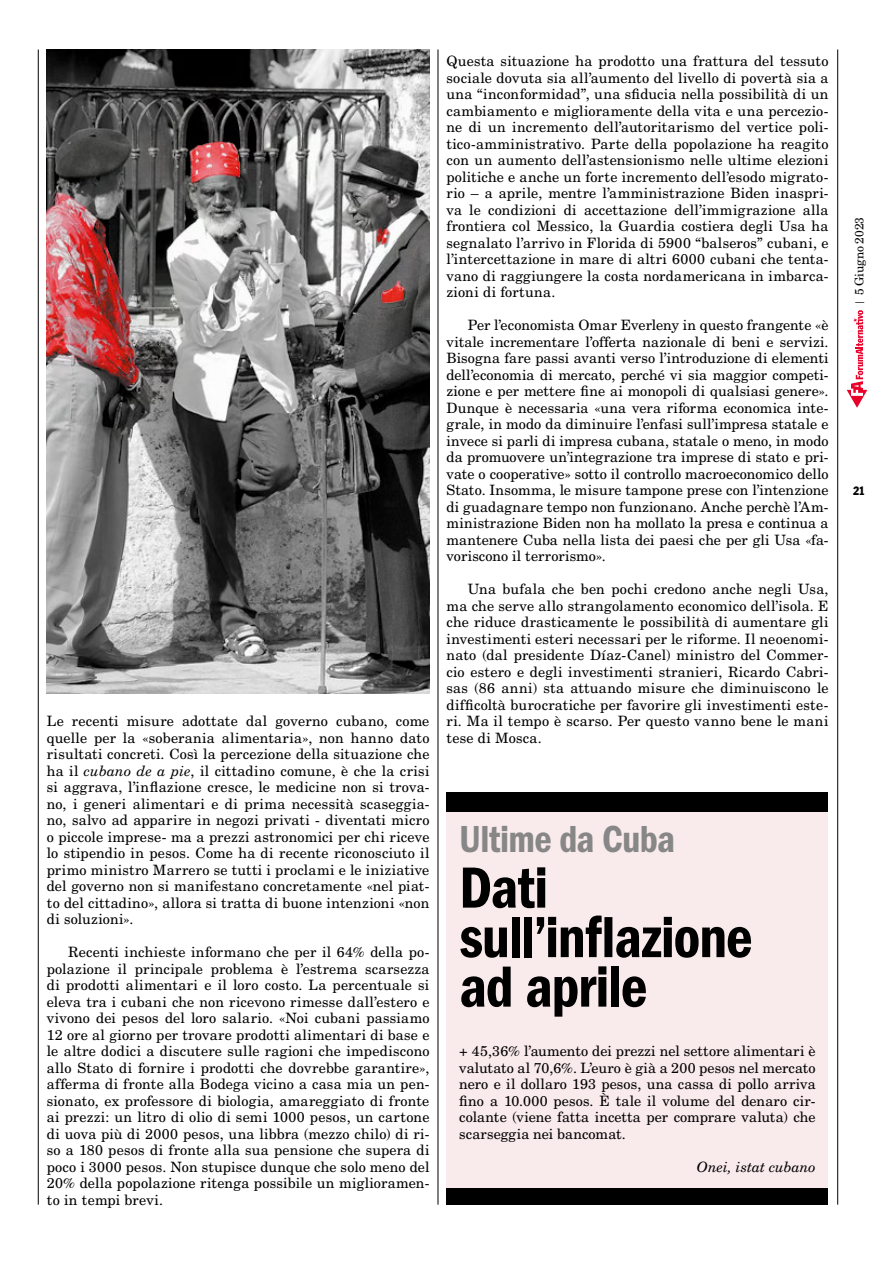
<style>
.page{position:relative;width:893px;height:1263px;background:#fff}
.page>*{position:absolute;margin:0;border:0;box-sizing:border-box;transform-origin:0 0}
.t1{font:60px/49.5px "ITC Franklin Gothic Std Dm Cd";letter-spacing:-.02em;color:#000}
.t2{font:39px "ITC Franklin Gothic Std Dm Cd";letter-spacing:-.015em;color:#878787}
.t3{font:14.25px/16.5px "New Century Schlbk LT Std";letter-spacing:.01em;color:#000;text-align:justify}
.t4{font:italic 14.25px "New Century Schlbk LT Std";letter-spacing:-.005em;color:#000}
.t5{font:12px "New Century Schlbk LT Std";color:#000}
.t6{font:condensed 12px "Franklin Gothic";color:#000;scale:.94 1}
.s1{font-style:italic}
.s2{font-family:"Trade Gothic LT Std";font-weight:300}
</style>
<div class="page">
<hr style="left:38px;top:49px;width:1px;height:1155px;background:#000">
<hr style="left:837px;top:49px;width:1px;height:1155px;background:#000">
<svg style="left:847px;top:310px;width:20px;height:98px"></svg>
<hr style="left:438px;top:50px;width:1px;height:1154px;background:#000">
<div style="left:446px;top:792px;width:382px;height:33px;background:#000"></div>
<div style="left:446px;top:1182px;width:382px;height:23px;background:#000"></div>
<div style="left:446px;top:812px;width:382px;height:376px;background:#f9eaec"></div>
<img style="left:47px;top:49px;width:382px;height:644px">
<p class="t3" style="left:47px;top:713px;width:384px">Le recenti misure adottate dal governo cubano, come quelle per la «soberania alimentaria», non hanno dato risultati concreti. Così la percezione della situazione che ha il <span class="s1">cubano de a pie</span>, il cittadino comune, è che la crisi si aggrava, l’inflazione cresce, le medicine non si trova&shy;no, i generi alimentari e di prima necessità scaseggia&shy;no, salvo ad apparire in negozi privati - diventati micro o piccole imprese- ma a prezzi astronomici per chi riceve lo stipendio in pesos. Come ha di recente riconosciuto il primo ministro Marrero se tutti i proclami e le iniziative del governo non si manifestano concretamente «nel piat&shy;to del cittadino», allora si tratta di buone intenzioni «non di soluzioni».</p>
<p class="t3" style="left:47px;top:944px;width:384px;text-indent:21px">Recenti inchieste informano che per il 64% della po&shy;polazione il principale problema è l’estrema scarsezza di prodotti alimentari e il loro costo. La percentuale si eleva tra i cubani che non ricevono rimesse dall’estero e vivono dei pesos del loro salario. «Noi cubani passiamo 12 ore al giorno per trovare prodotti alimentari di base e le altre dodici a discutere sulle ragioni che impediscono allo Stato di fornire i prodotti che dovrebbe garantire», afferma di fronte alla Bodega vicino a casa mia un pen&shy;sionato, ex professore di biologia, amareggiato di fronte ai prezzi: un litro di olio di semi 1000 pesos, un cartone di uova più di 2000 pesos, una libbra (mezzo chilo) di ri&shy;so a 180 pesos di fronte alla sua pensione che supera di poco i 3000 pesos. Non stupisce dunque che solo meno del 20% della popolazione ritenga possibile un miglioramen&shy;to in tempi brevi.</p>
<p class="t3" style="left:446px;top:53px;width:384px">Questa situazione ha prodotto una frattura del tessuto sociale dovuta sia all’aumento del livello di povertà sia a una “inconformidad”, una sfiducia nella possibilità di un cambiamento e miglioramente della vita e una percezio&shy;ne di un incremento dell’autoritarismo del vertice poli&shy;tico-amministrativo. Parte della popolazione ha reagito con un aumento dell’astensionismo nelle ultime elezioni politiche e anche un forte incremento dell’esodo migrato&shy;rio – a aprile, mentre l’amministrazione Biden inaspri&shy;va le condizioni di accettazione dell’immigrazione alla frontiera col Messico, la Guardia costiera degli Usa ha segnalato l’arrivo in Florida di 5900 “balseros” cubani, e l’intercettazione in mare di altri 6000 cubani che tenta&shy;vano di raggiungere la costa nordamericana in imbarca&shy;zioni di fortuna.</p>
<p class="t3" style="left:446px;top:317px;width:384px;text-indent:21px">Per l’economista Omar Everleny in questo frangente «è vitale incrementare l’offerta nazionale di beni e servizi.<br>Bisogna fare passi avanti verso l’introduzione di elementi dell’economia di mercato, perché vi sia maggior competi&shy;zione e per mettere fine ai monopoli di qualsiasi genere».<br>Dunque è necessaria «una vera riforma economica inte&shy;grale, in modo da diminuire l’enfasi sull’impresa statale e invece si parli di impresa cubana, statale o meno, in modo da promuovere un’integrazione tra imprese di stato e pri&shy;vate o cooperative» sotto il controllo macroeconomico dello Stato. Insomma, le misure tampone prese con l’intenzione di guadagnare tempo non funzionano. Anche perchè l’Am&shy;ministrazione Biden non ha mollato la presa e continua a mantenere Cuba nella lista dei paesi che per gli Usa «fa&shy;voriscono il terrorismo».</p>
<p class="t3" style="left:446px;top:581px;width:384px;text-indent:21px">Una bufala che ben pochi credono anche negli Usa, ma che serve allo strangolamento economico dell’isola. E che riduce drasticamente le possibilità di aumentare gli investimenti esteri necessari per le riforme. Il neoenomi&shy;nato (dal presidente Díaz-Canel) ministro del Commer&shy;cio estero e degli investimenti stranieri, Ricardo Cabri&shy;sas (86 anni) sta attuando misure che diminuiscono le difficoltà burocratiche per favorire gli investimenti este&shy;ri. Ma il tempo è scarso. Per questo vanno bene le mani tese di Mosca.</p>
<h2 class="t2" style="left:459px;top:817px;width:217px">Ultime da Cuba</h2>
<h1 class="t1" style="left:459px;top:863px;width:295px">Dati sull’inflazione ad aprile</h1>
<p class="t3" style="left:459px;top:1043px;width:358px">+ 45,36% l’aumento dei prezzi nel settore alimentari è valutato al 70,6%. L’euro è già a 200 pesos nel mercato nero e il dollaro 193 pesos, una cassa di pollo arriva fino a 10.000 pesos. È tale il volume del denaro cir&shy;colante (viene fatta incetta per comprare valuta) che scarseggia nei bancomat.</p>
<p class="t4" style="left:697px;top:1158px;width:120px">Onei, istat cubano</p>
<p class="t5" style="left:852px;top:304px;width:88px;rotate:-90deg"><span class="s2">|</span> 5 Giugno 2023</p>
<p class="t6" style="left:853px;top:483px;width:14px">21</p>
</div>
